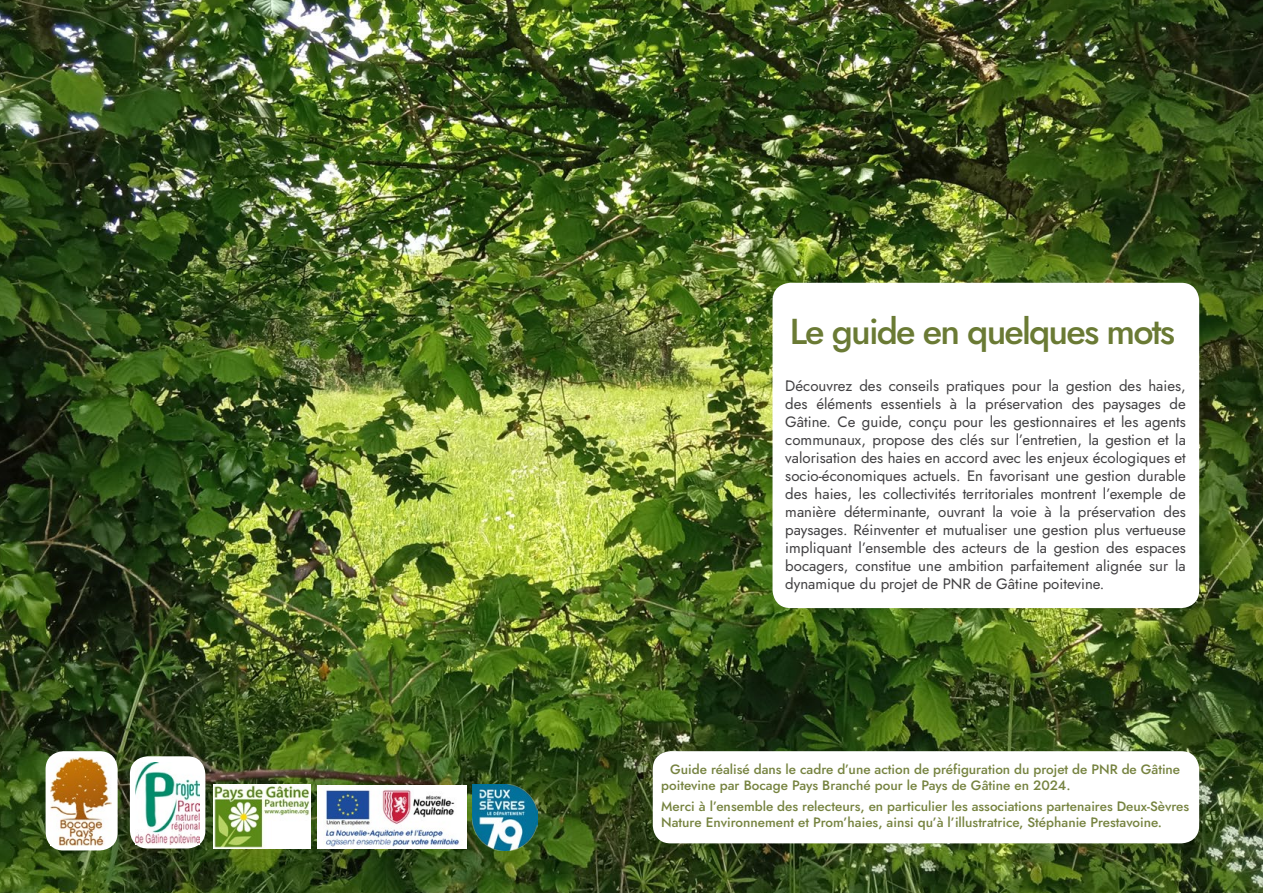
<style>
.page{position:relative;width:1263px;height:893px;background:#fff}
.page>*{position:absolute;margin:0;border:0;box-sizing:border-box;transform-origin:0 0}
.t1{font:500 36px "Jost";letter-spacing:-.05em;color:#6a7a34}
.t2{font:15px/18px "Jost";color:#414042;text-align:justify}
.t3{font:500 13.5px/16.2px "Jost";color:#768340}
</style>
<div class="page">
<img style="left:0;top:0;width:1263px;height:893px">
<div style="left:653px;top:751px;width:546px;height:92px;background:#fff;border-radius:18px"></div>
<div style="left:772px;top:283px;width:427px;height:325px;background:#fff;border-radius:18px"></div>
<img style="left:213px;top:785px;width:98px;height:63px">
<img style="left:318px;top:785px;width:148px;height:63px">
<div style="left:130px;top:756px;width:75px;height:92px;background:#fff;border-radius:18px"></div>
<img style="left:135px;top:763px;width:65px;height:81px">
<div style="left:46px;top:751px;width:72px;height:99px;background:#fff;border-radius:18px"></div>
<img style="left:50px;top:758px;width:61px;height:87px">
<img style="left:472px;top:785px;width:65px;height:65px">
<h1 class="t1" style="left:790px;top:306px;width:387px">Le guide en quelques mots</h1>
<p class="t2" style="left:785px;top:377px;width:402px">Découvrez des conseils pratiques pour la gestion des haies, des éléments essentiels à la préservation des paysages de Gâtine. Ce guide, conçu pour les gestionnaires et les agents communaux, propose des clés sur l’entretien, la gestion et la valorisation des haies en accord avec les enjeux écologiques et socio-économiques actuels. En favorisant une gestion durable des haies, les collectivités territoriales montrent l’exemple de manière déterminante, ouvrant la voie à la préservation des paysages. Réinventer et mutualiser une gestion plus vertueuse impliquant l’ensemble des acteurs de la gestion des espaces bocagers, constitue une ambition parfaitement alignée sur la dynamique du projet de PNR de Gâtine poitevine.</p>
<p class="t3" style="left:661px;top:761px;width:520px;text-indent:9px">Guide réalisé dans le cadre d’une action de préfiguration du projet de PNR de Gâtine poitevine par Bocage Pays Branché pour le Pays de Gâtine en 2024.</p>
<p class="t3" style="left:661px;top:798px;width:529px">Merci à l’ensemble des relecteurs, en particulier les associations partenaires Deux-Sèvres<br>Nature Environnement et Prom’haies, ainsi qu’à l’illustratrice, Stéphanie Prestavoine.</p>
</div>
